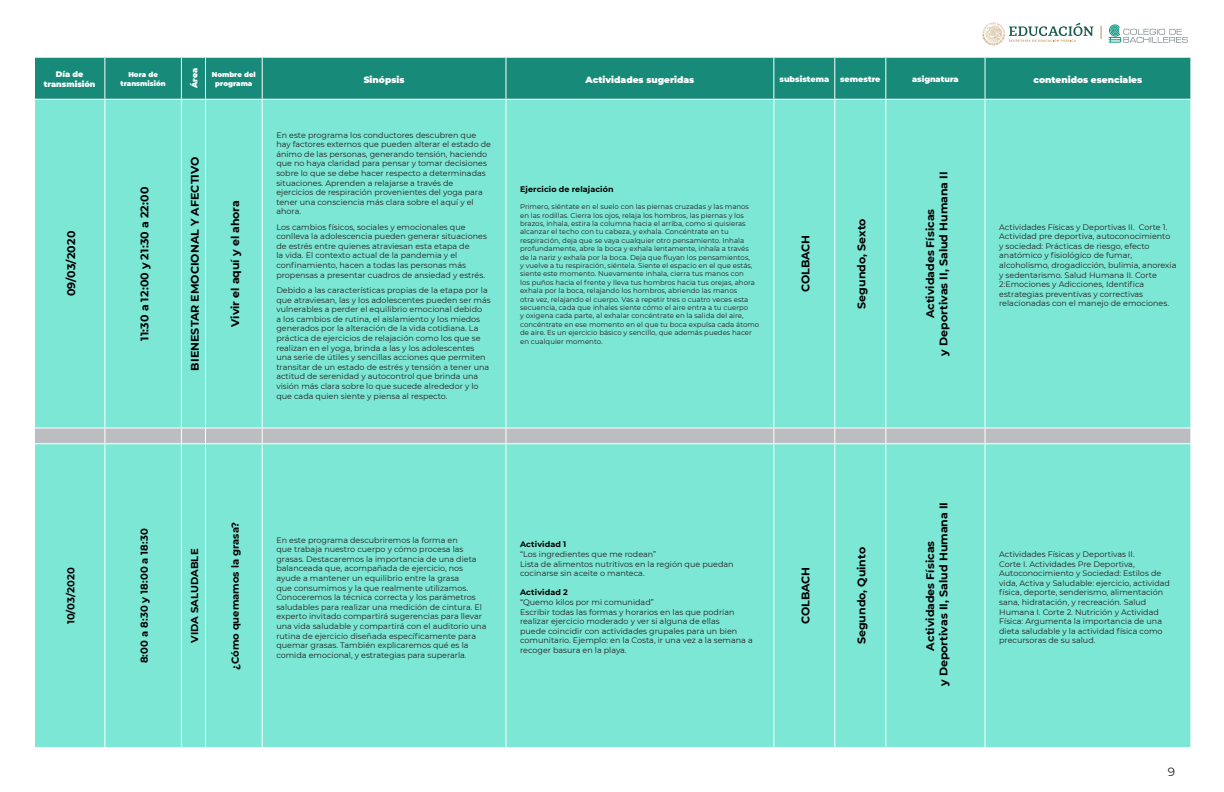
<style>
.page{position:relative;width:1224px;height:792px;background:#fff}
.page>*{position:absolute;margin:0;border:0;box-sizing:border-box;transform-origin:0 0}
.t1{font:12px "Montserrat";color:#231f20}
.t2{font:700 11px "Montserrat";color:#000}
.t3{font:700 10px "Montserrat";letter-spacing:.005em;color:#000}
.t4{font:900 9px "Montserrat";color:#fff}
.t5{font:8px/9.6px "Montserrat";color:#231f20}
.t6{font:900 8px/9.6px "Montserrat";color:#fff;text-align:center}
.t7{font:700 8px "Montserrat";letter-spacing:.01em;color:#000}
.t8{font:7px/8.4px "Montserrat";color:#231f20}
.t9{font:900 7px/8.4px "Montserrat";color:#fff;text-align:center}
</style>
<div class="page">
<svg style="left:1109px;top:24px;width:79px;height:19px"></svg>
<svg style="left:1101px;top:26px;width:1px;height:13px"></svg>
<svg style="left:982px;top:23px;width:112px;height:23px"></svg>
<div style="left:35px;top:58px;width:1155px;height:41px;background:#178a79"></div>
<div style="left:35px;top:100px;width:1155px;height:647px;background:#7ce7d5"></div>
<hr style="left:104px;top:58px;width:1px;height:41px;background:#fff">
<svg style="left:181px;top:57px;width:25px;height:1px"></svg>
<hr style="left:181px;top:58px;width:1px;height:41px;background:#fff">
<hr style="left:205px;top:58px;width:1px;height:41px;background:#fff">
<hr style="left:262px;top:58px;width:1px;height:41px;background:#fff">
<hr style="left:505px;top:58px;width:1px;height:41px;background:#fff">
<hr style="left:773px;top:58px;width:1px;height:41px;background:#fff">
<hr style="left:834px;top:58px;width:1px;height:41px;background:#fff">
<hr style="left:885px;top:58px;width:1px;height:41px;background:#fff">
<hr style="left:985px;top:58px;width:1px;height:41px;background:#fff">
<svg style="left:181px;top:99px;width:25px;height:1px"></svg>
<hr style="left:104px;top:100px;width:1px;height:328px;background:#fff">
<hr style="left:181px;top:100px;width:1px;height:328px;background:#fff">
<hr style="left:205px;top:100px;width:1px;height:328px;background:#fff">
<hr style="left:834px;top:100px;width:1px;height:328px;background:#fff">
<hr style="left:885px;top:100px;width:1px;height:328px;background:#fff">
<hr style="left:104px;top:444px;width:1px;height:303px;background:#fff">
<div style="left:35px;top:428px;width:1156px;height:16px;background:#bcbdc0"></div>
<hr style="left:181px;top:444px;width:1px;height:303px;background:#fff">
<hr style="left:206px;top:443px;width:56px;height:1px;background:#fff">
<hr style="left:205px;top:444px;width:1px;height:303px;background:#fff">
<hr style="left:505px;top:444px;width:1px;height:303px;background:#fff">
<hr style="left:774px;top:443px;width:61px;height:1px;background:#fff">
<hr style="left:835px;top:443px;width:51px;height:1px;background:#fff">
<hr style="left:834px;top:444px;width:1px;height:303px;background:#fff">
<hr style="left:886px;top:443px;width:99px;height:1px;background:#fff">
<hr style="left:885px;top:444px;width:1px;height:303px;background:#fff">
<hr style="left:262px;top:100px;width:1px;height:328px;background:#fff">
<hr style="left:262px;top:428px;width:244px;height:1px;background:#fff">
<hr style="left:505px;top:100px;width:1px;height:328px;background:#fff">
<hr style="left:773px;top:100px;width:1px;height:328px;background:#fff">
<hr style="left:506px;top:428px;width:268px;height:1px;background:#fff">
<hr style="left:262px;top:443px;width:244px;height:1px;background:#fff">
<hr style="left:262px;top:444px;width:1px;height:303px;background:#fff">
<hr style="left:506px;top:443px;width:268px;height:1px;background:#fff">
<hr style="left:773px;top:444px;width:1px;height:303px;background:#fff">
<hr style="left:985px;top:443px;width:206px;height:1px;background:#fff">
<hr style="left:985px;top:444px;width:1px;height:303px;background:#fff">
<hr style="left:985px;top:100px;width:1px;height:328px;background:#fff">
<hr style="left:985px;top:428px;width:206px;height:1px;background:#fff">
<p class="t6" style="left:44px;top:69px;width:53px">Día de transmisión</p>
<p class="t9" style="left:121px;top:70px;width:47px">Hora de transmisión</p>
<p class="t6" style="left:189px;top:88px;width:22px;rotate:-90deg">Área</p>
<p class="t9" style="left:212px;top:70px;width:46px">Nombre del programa</p>
<p class="t4" style="left:364px;top:73px;width:42px">Sinópsis</p>
<p class="t4" style="left:586px;top:73px;width:110px">Actividades sugeridas</p>
<p class="t6" style="left:780px;top:74px;width:51px">subsistema</p>
<p class="t6" style="left:840px;top:74px;width:42px">semestre</p>
<p class="t6" style="left:912px;top:74px;width:48px">asignatura</p>
<p class="t4" style="left:1034px;top:73px;width:110px">contenidos esenciales</p>
<p class="t2" style="left:63px;top:296px;width:67px;rotate:-90deg">09/03/2020</p>
<p class="t3" style="left:64px;top:624px;width:59px;rotate:-90deg">10/03/2020</p>
<p class="t2" style="left:137px;top:341px;width:155px;rotate:-90deg">11:30 a 12:00 y 21:30 a 22:00</p>
<p class="t2" style="left:187px;top:371px;width:215px;rotate:-90deg">BIENESTAR EMOCIONAL Y AFECTIVO</p>
<p class="t2" style="left:227px;top:327px;width:129px;rotate:-90deg">Vivir el aquí y el ahora</p>
<p class="t5" style="left:276px;top:130px;width:216px">En este programa los conductores descubren que hay factores externos que pueden alterar el estado de ánimo de las personas, generando tensión, haciendo que no haya claridad para pensar y tomar decisiones sobre lo que se debe hacer respecto a determinadas situaciones. Aprenden a relajarse a través de ejercicios de respiración provenientes del yoga para tener una consciencia más clara sobre el aquí y el ahora.</p>
<p class="t5" style="left:276px;top:222px;width:212px">Los cambios físicos, sociales y emocionales que conlleva la adolescencia pueden generar situaciones de estrés entre quienes atraviesan esta etapa de<br>la vida. El contexto actual de la pandemia y el confinamiento, hacen a todas las personas más propensas a presentar cuadros de ansiedad y estrés.</p>
<p class="t5" style="left:276px;top:285px;width:216px">Debido a las características propias de la etapa por la que atraviesan, las y los adolescentes pueden ser más vulnerables a perder el equilibrio emocional debido<br>a los cambios de rutina, el aislamiento y los miedos generados por la alteración de la vida cotidiana. La práctica de ejercicios de relajación como los que se realizan en el yoga, brinda a las y los adolescentes una serie de útiles y sencillas acciones que permiten transitar de un estado de estrés y tensión a tener una actitud de serenidad y autocontrol que brinda una visión más clara sobre lo que sucede alrededor y lo que cada quien siente y piensa al respecto.</p>
<p class="t7" style="left:520px;top:184px;width:95px">Ejercicio de relajación</p>
<p class="t8" style="left:520px;top:202px;width:241px">Primero, siéntate en el suelo con las piernas cruzadas y las manos en las rodillas. Cierra los ojos, relaja los hombros, las piernas y los brazos, inhala, estira la columna hacia el arriba, como si quisieras alcanzar el techo con tu cabeza, y exhala. Concéntrate en tu respiración, deja que se vaya cualquier otro pensamiento. Inhala profundamente, abre la boca y exhala lentamente, inhala a través de la nariz y exhala por la boca. Deja que fluyan los pensamientos,<br>y vuelve a tu respiración, siéntela. Siente el espacio en el que estás, siente este momento. Nuevamente inhala, cierra tus manos con<br>los puños hacia el frente y lleva tus hombros hacia tus orejas, ahora exhala por la boca, relajando los hombros, abriendo las manos<br>otra vez, relajando el cuerpo. Vas a repetir tres o cuatro veces esta secuencia, cada que inhales siente cómo el aire entra a tu cuerpo<br>y oxigena cada parte, al exhalar concéntrate en la salida del aire, concéntrate en ese momento en el que tu boca expulsa cada átomo de aire. Es un ejercicio básico y sencillo, que además puedes hacer en cualquier momento.</p>
<p class="t2" style="left:798px;top:292px;width:59px;rotate:-90deg">COLBACH</p>
<p class="t3" style="left:137px;top:663px;width:137px;rotate:-90deg">8:00 a 8:30 y 18:00 a 18:30</p>
<p class="t3" style="left:188px;top:643px;width:95px;rotate:-90deg">VIDA SALUDABLE</p>
<p class="t3" style="left:228px;top:670px;width:149px;rotate:-90deg">¿Cómo quemamos la grasa?</p>
<p class="t5" style="left:276px;top:535px;width:212px">En este programa descubriremos la forma en<br>que trabaja nuestro cuerpo y cómo procesa las grasas. Destacaremos la importancia de una dieta balanceada que, acompañada de ejercicio, nos ayude a mantener un equilibrio entre la grasa<br>que consumimos y la que realmente utilizamos.<br>Conoceremos la técnica correcta y los parámetros saludables para realizar una medición de cintura. El experto invitado compartirá sugerencias para llevar una vida saludable y compartirá con el auditorio una rutina de ejercicio diseñada específicamente para quemar grasas. También explicaremos qué es la comida emocional, y estrategias para superarla.</p>
<p class="t7" style="left:520px;top:539px;width:48px">Actividad 1</p>
<p class="t5" style="left:520px;top:549px;width:138px">“Los ingredientes que me rodean”</p>
<p class="t5" style="left:520px;top:559px;width:215px">Lista de alimentos nutritivos en la región que puedan cocinarse sin aceite o manteca.</p>
<p class="t7" style="left:520px;top:587px;width:49px">Actividad 2</p>
<p class="t5" style="left:520px;top:597px;width:135px">“Quemo kilos por mi comunidad”</p>
<p class="t5" style="left:520px;top:607px;width:234px">Escribir todas las formas y horarios en las que podrían realizar ejercicio moderado y ver si alguna de ellas<br>puede coincidir con actividades grupales para un bien comunitario. Ejemplo: en la Costa, ir una vez a la semana a recoger basura en la playa.</p>
<p class="t2" style="left:798px;top:624px;width:59px;rotate:-90deg">COLBACH</p>
<p class="t2" style="left:936px;top:356px;width:186px;rotate:-90deg">y Deportivas II, Salud Humana II</p>
<p class="t2" style="left:854px;top:309px;width:92px;rotate:-90deg">Segundo, Sexto</p>
<p class="t2" style="left:922px;top:318px;width:111px;rotate:-90deg">Actividades Físicas</p>
<p class="t2" style="left:936px;top:686px;width:186px;rotate:-90deg">y Deportivas II, Salud Humana II</p>
<p class="t2" style="left:854px;top:644px;width:99px;rotate:-90deg">Segundo, Quinto</p>
<p class="t2" style="left:922px;top:651px;width:111px;rotate:-90deg">Actividades Físicas</p>
<p class="t5" style="left:999px;top:222px;width:179px">Actividades Físicas y Deportivas II. Corte 1.<br>Actividad pre deportiva, autoconocimiento y sociedad: Prácticas de riesgo, efecto anatómico y fisiológico de fumar, alcoholismo, drogadicción, bulimia, anorexia y sedentarismo. Salud Humana II. Corte 2:Emociones y Adicciones, Identifica estrategias preventivas y correctivas relacionadas con el manejo de emociones.</p>
<p class="t5" style="left:999px;top:549px;width:172px">Actividades Físicas y Deportivas II.<br>Corte I. Actividades Pre Deportiva, Autoconocimiento y Sociedad: Estilos de vida, Activa y Saludable: ejercicio, actividad física, deporte, senderismo, alimentación sana, hidratación, y recreación. Salud Humana I. Corte 2. Nutrición y Actividad Física: Argumenta la importancia de una dieta saludable y la actividad física como precursoras de su salud.</p>
<h1 class="t1" style="left:1168px;top:763px;width:9px">9</h1>
</div>
